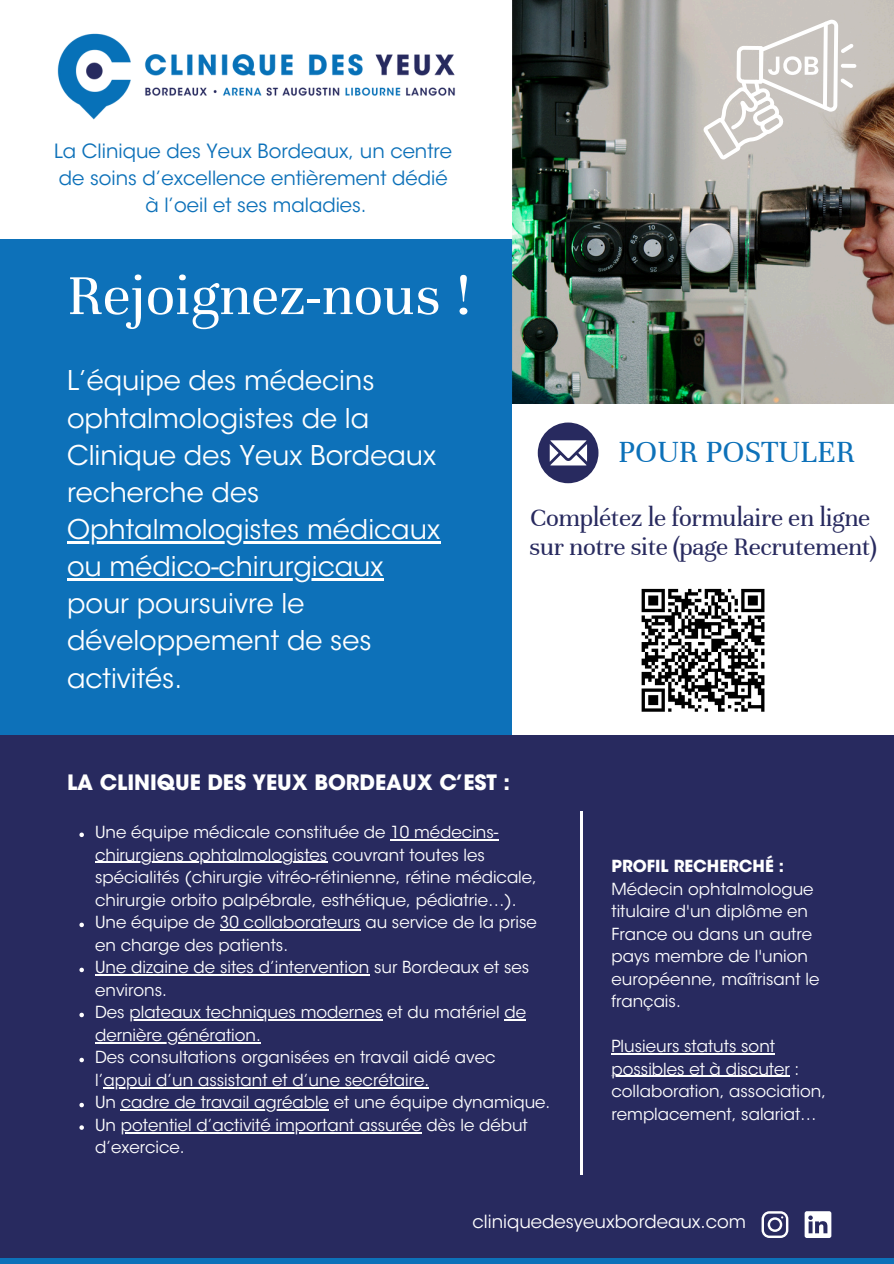
<style>
.page{position:relative;width:894px;height:1264px;background:#fff}
.page>*{position:absolute;margin:0;border:0;box-sizing:border-box;transform-origin:0 0}
.t1{font:61.5px "Unna";color:#fff}
.t2{font:33px "Unna";color:#0d71b9}
.t3{font:27px/37.2px "ITC Avant Garde Std";color:#fff}
.t4{font:27px/29.2px "Unna";letter-spacing:-.015em;color:#282a5f}
.t5{font:700 21px "ITC Avant Garde Std";color:#fff}
.t6{font:19.5px/27px "ITC Avant Garde Std";color:#0d71b9;text-align:center}
.t7{font:18px "ITC Avant Garde Std";color:#fff}
.t8{font:16.5px/22.5px "ITC Avant Garde Std";color:#fff}
.t9{font:700 16.5px "ITC Avant Garde Std";color:#fff}
</style>
<div class="page">
<div style="left:0;top:0;width:893px;height:1263px;background:#0d71b9"></div>
<div style="left:0;top:0;width:538px;height:239px;background:#fff"></div>
<img style="left:512px;top:0;width:381px;height:404px">
<div style="left:512px;top:404px;width:381px;height:341px;background:#fff"></div>
<div style="left:0;top:735px;width:893px;height:522px;background:#282a5f"></div>
<svg style="left:702px;top:19px;width:154px;height:140px;background:#d0cbc6"></svg>
<hr style="left:67px;top:541px;width:373px;height:2px;background:#fff">
<hr style="left:67px;top:578px;width:316px;height:2px;background:#fff">
<hr style="left:580px;top:810px;width:3px;height:364px;background:#fff">
<svg style="left:79px;top:832px;width:5px;height:5px"></svg>
<hr style="left:390px;top:839px;width:108px;height:1px;background:#fff">
<hr style="left:95px;top:861px;width:232px;height:2px;background:#fff">
<svg style="left:79px;top:922px;width:5px;height:5px"></svg>
<hr style="left:220px;top:929px;width:140px;height:1px;background:#fff">
<svg style="left:79px;top:967px;width:5px;height:5px"></svg>
<hr style="left:95px;top:974px;width:274px;height:1px;background:#fff">
<svg style="left:79px;top:1012px;width:5px;height:5px"></svg>
<hr style="left:129px;top:1019px;width:253px;height:1px;background:#fff">
<svg style="left:504px;top:1019px;width:22px;height:1px"></svg>
<hr style="left:95px;top:1041px;width:166px;height:2px;background:#fff">
<svg style="left:79px;top:1057px;width:5px;height:5px"></svg>
<hr style="left:103px;top:1087px;width:326px;height:1px;background:#fff">
<svg style="left:79px;top:1102px;width:5px;height:5px"></svg>
<hr style="left:121px;top:1109px;width:208px;height:1px;background:#fff">
<svg style="left:79px;top:1125px;width:5px;height:4px"></svg>
<hr style="left:121px;top:1132px;width:301px;height:1px;background:#fff">
<hr style="left:611px;top:1053px;width:163px;height:1px;background:#fff">
<hr style="left:611px;top:1075px;width:178px;height:1px;background:#fff">
<svg style="left:761px;top:1211px;width:27px;height:26px"></svg>
<svg style="left:804px;top:1211px;width:27px;height:26px"></svg>
<svg style="left:537px;top:422px;width:61px;height:61px"></svg>
<svg style="left:641px;top:588px;width:124px;height:124px"></svg>
<img style="left:57px;top:33px;width:398px;height:87px">
<p class="t6" style="left:54px;top:139px;width:399px">La Clinique des Yeux Bordeaux, un centre de soins d’excellence entièrement dédié à l’oeil et ses maladies.</p>
<p class="t1" style="left:67px;top:260px;width:405px">Rejoignez-nous !</p>
<h5 class="t3" style="left:67px;top:365px;width:370px">L’équipe des médecins ophtalmologistes de la<br>Clinique des Yeux Bordeaux recherche des</h5>
<p class="t3" style="left:67px;top:514px;width:374px">Ophtalmologistes médicaux</p>
<p class="t3" style="left:67px;top:551px;width:318px">ou médico-chirurgicaux pour poursuivre le développement de ses activités.</p>
<p class="t2" style="left:617px;top:433px;width:238px">POUR POSTULER</p>
<p class="t4" style="left:529px;top:503px;width:349px">Complétez le formulaire en ligne sur notre site (page Recrutement)</p>
<p class="t5" style="left:67px;top:774px;width:444px">LA CLINIQUE DES YEUX BORDEAUX C’EST :</p>
<p class="t8" style="left:95px;top:823px;width:404px">Une équipe médicale constituée de 10 médecins-</p>
<h2 class="t8" style="left:95px;top:845px;width:443px">chirurgiens ophtalmologistes couvrant toutes les spécialités (chirurgie vitréo-rétinienne, rétine médicale, chirurgie orbito palpébrale, esthétique, pédiatrie…).<br>Une équipe de 30 collaborateurs au service de la prise</h2>
<h3 class="t8" style="left:95px;top:935px;width:435px">en charge des patients.<br>Une dizaine de sites d’intervention sur Bordeaux et ses</h3>
<p class="t8" style="left:95px;top:980px;width:432px">environs.<br>Des plateaux techniques modernes et du matériel de</p>
<h3 class="t8" style="left:95px;top:1025px;width:402px">dernière génération.<br>Des consultations organisées en travail aidé avec l’appui d’un assistant et d’une secrétaire.</h3>
<p class="t8" style="left:95px;top:1093px;width:456px">Un cadre de travail agréable et une équipe dynamique.</p>
<p class="t8" style="left:95px;top:1115px;width:434px">Un potentiel d’activité important assurée dès le début</p>
<p class="t8" style="left:95px;top:1138px;width:91px">d’exercice.</p>
<p class="t9" style="left:611px;top:859px;width:174px">PROFIL RECHERCHÉ :</p>
<p class="t8" style="left:611px;top:879px;width:209px">Médecin ophtalmologue titulaire d'un diplôme en<br>France ou dans un autre pays membre de l'union européenne, maîtrisant le français.</p>
<p class="t8" style="left:611px;top:1036px;width:165px">Plusieurs statuts sont</p>
<p class="t8" style="left:611px;top:1059px;width:216px">possibles et à discuter : collaboration, association, remplacement, salariat…</p>
<p class="t7" style="left:472px;top:1214px;width:275px">cliniquedesyeuxbordeaux.com</p>
</div>
